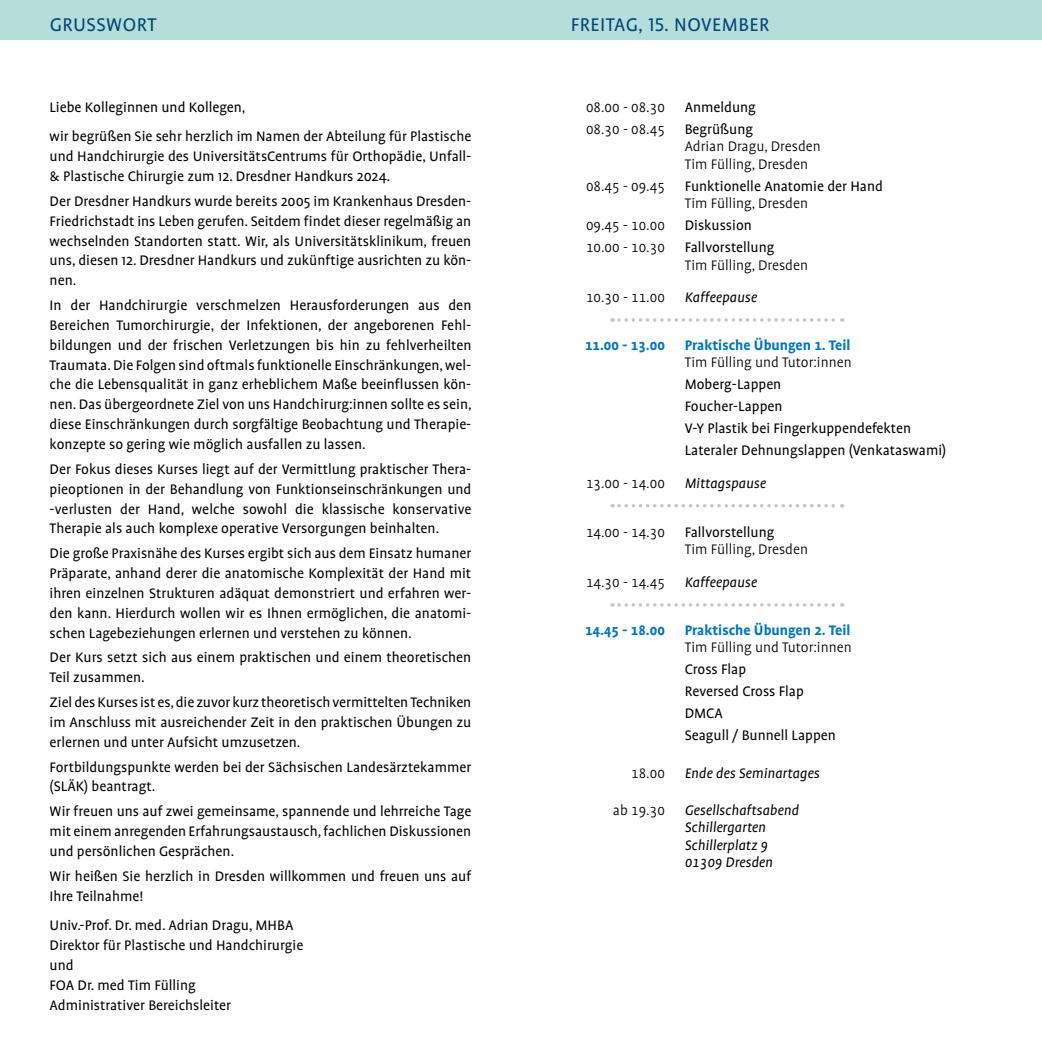
<style>
.page{position:relative;width:1042px;height:1042px;background:#fff}
.page>*{position:absolute;margin:0;border:0;box-sizing:border-box;transform-origin:0 0}
.Head_blauer_Kasten{font:21px "Profile Pro";letter-spacing:.025em;color:#004676}
.Vorwort_Body_9pt_4mm{font:15.75px/19.8px "Profile Pro";color:#000;text-align:justify}
.Programm_2014{font:15.75px "Profile Pro";color:#000}
.Programm_Referent{font:300 15.75px "Profile Pro";color:#000}
.Pause_Abstand{font:italic 15.75px/17.5px "Profile Pro";color:#000}
.Programm_Überschrift{font:700 15.75px "Profile Pro";color:#0074be}
.Programm_2014-2{font:300 15.75px "Profile Pro";color:#000}
.Pause_Linie{font:italic 15.75px "Profile Pro";color:#000}
.Pause_Linie-2{font:300 15.75px "Profile Pro";color:#000}
.Pause_Abstand-2{font:300 15.75px "Profile Pro";color:#000}
</style>
<div class="page">
<div style="left:0;top:0;width:1042px;height:40px;background:#b5ddda"></div>
<svg style="left:619px;top:318px;width:224px;height:4px"></svg>
<svg style="left:619px;top:504px;width:224px;height:3px"></svg>
<svg style="left:619px;top:603px;width:224px;height:4px"></svg>
<p class="Head_blauer_Kasten" style="left:50px;top:13px;width:108px">GRUSSWORT</p>
<p class="Vorwort_Body_9pt_4mm" style="left:50px;top:97px;width:197px">Liebe Kolleginnen und Kollegen,</p>
<p class="Vorwort_Body_9pt_4mm" style="left:50px;top:127px;width:423px">wir begrüßen Sie sehr herzlich im Namen der Abteilung für Plastische und Handchirurgie des UniversitätsCentrums für Orthopädie, Unfall-&amp; Plastische Chirurgie zum 12. Dresdner Handkurs 2024.</p>
<p class="Vorwort_Body_9pt_4mm" style="left:50px;top:192px;width:423px">Der Dresdner Handkurs wurde bereits 2005 im Krankenhaus Dresden-Friedrichstadt ins Leben gerufen. Seitdem findet dieser regelmäßig an wechselnden Standorten statt. Wir, als Universitätsklinikum, freuen uns, diesen 12. Dresdner Handkurs und zukünftige ausrichten zu kön&shy;nen.</p>
<p class="Vorwort_Body_9pt_4mm" style="left:50px;top:296px;width:424px">In der Handchirurgie verschmelzen Herausforderungen aus den Bereichen Tumorchirurgie, der Infektionen, der angeborenen Fehl&shy;bildungen und der frischen Verletzungen bis hin zu fehlverheilten Traumata. Die Folgen sind oftmals funktionelle Einschränkungen, wel&shy;che die Lebensqualität in ganz erheblichem Maße beeinflussen kön&shy;nen. Das übergeordnete Ziel von uns Handchirurg:innen sollte es sein, diese Einschränkungen durch sorgfältige Beobachtung und Therapie&shy;konzepte so gering wie möglich ausfallen zu lassen.</p>
<p class="Vorwort_Body_9pt_4mm" style="left:50px;top:460px;width:423px">Der Fokus dieses Kurses liegt auf der Vermittlung praktischer Thera&shy;pieoptionen in der Behandlung von Funktionseinschränkungen und -verlusten der Hand, welche sowohl die klassische konservative Therapie als auch komplexe operative Versorgungen beinhalten.</p>
<p class="Vorwort_Body_9pt_4mm" style="left:50px;top:544px;width:423px">Die große Praxisnähe des Kurses ergibt sich aus dem Einsatz humaner Präparate, anhand derer die anatomische Komplexität der Hand mit ihren einzelnen Strukturen adäquat demonstriert und erfahren wer&shy;den kann. Hierdurch wollen wir es Ihnen ermöglichen, die anatomi&shy;schen Lagebeziehungen erlernen und verstehen zu können.</p>
<p class="Vorwort_Body_9pt_4mm" style="left:50px;top:648px;width:423px">Der Kurs setzt sich aus einem praktischen und einem theoretischen<br>Teil zusammen.</p>
<p class="Vorwort_Body_9pt_4mm" style="left:50px;top:693px;width:423px">Ziel des Kurses ist es, die zuvor kurz theoretisch vermittelten Techniken im Anschluss mit ausreichender Zeit in den praktischen Übungen zu erlernen und unter Aufsicht umzusetzen.</p>
<p class="Vorwort_Body_9pt_4mm" style="left:50px;top:757px;width:423px">Fortbildungspunkte werden bei der Sächsischen Landesärztekammer (SLÄK) beantragt.</p>
<p class="Vorwort_Body_9pt_4mm" style="left:50px;top:802px;width:423px">Wir freuen uns auf zwei gemeinsame, spannende und lehrreiche Tage mit einem anregenden Erfahrungsaustausch, fachlichen Diskussionen und persönlichen Gesprächen.</p>
<p class="Vorwort_Body_9pt_4mm" style="left:50px;top:866px;width:423px">Wir heißen Sie herzlich in Dresden willkommen und freuen uns auf<br>Ihre Teilnahme!</p>
<p class="Vorwort_Body_9pt_4mm" style="left:50px;top:916px;width:255px;text-align:left">Univ.-Prof. Dr. med. Adrian Dragu, MHBA<br>Direktor für Plastische und Handchirurgie und<br>FOA Dr. med Tim Fülling<br>Administrativer Bereichsleiter</p>
<p class="Head_blauer_Kasten" style="left:571px;top:13px;width:200px">FREITAG, 15. NOVEMBER</p>
<p class="Programm_2014-2" style="left:586px;top:98px;width:80px">08.00 - 08.30</p>
<p class="Programm_2014" style="left:685px;top:98px;width:73px">Anmeldung</p>
<p class="Programm_2014-2" style="left:586px;top:120px;width:80px">08.30 - 08.45</p>
<p class="Programm_2014" style="left:685px;top:120px;width:70px">Begrüßung</p>
<p class="Programm_Referent" style="left:685px;top:138px;width:137px">Adrian Dragu, Dresden</p>
<p class="Programm_Referent" style="left:685px;top:155px;width:125px">Tim Fülling, Dresden</p>
<p class="Programm_2014-2" style="left:586px;top:177px;width:80px">08.45 - 09.45</p>
<p class="Programm_2014" style="left:685px;top:177px;width:200px">Funktionelle Anatomie der Hand</p>
<p class="Programm_Referent" style="left:685px;top:195px;width:125px">Tim Fülling, Dresden</p>
<p class="Programm_2014-2" style="left:586px;top:217px;width:80px">09.45 - 10.00</p>
<p class="Programm_2014" style="left:685px;top:216px;width:69px">Diskussion</p>
<p class="Programm_2014-2" style="left:586px;top:239px;width:80px">10.00 - 10.30</p>
<p class="Programm_2014" style="left:685px;top:238px;width:91px">Fallvorstellung</p>
<p class="Programm_Referent" style="left:685px;top:256px;width:125px">Tim Fülling, Dresden</p>
<p class="Pause_Linie-2" style="left:586px;top:288px;width:80px">10.30 - 11.00</p>
<p class="Pause_Linie" style="left:685px;top:288px;width:74px">Kaffeepause</p>
<p class="Programm_Überschrift" style="left:585px;top:336px;width:81px">11.00 - 13.00</p>
<p class="Programm_Überschrift" style="left:685px;top:336px;width:167px">Praktische Übungen 1. Teil</p>
<p class="Programm_Referent" style="left:685px;top:354px;width:168px">Tim Fülling und Tutor:innen</p>
<p class="Programm_2014" style="left:685px;top:376px;width:98px">Moberg-Lappen</p>
<p class="Programm_2014" style="left:685px;top:398px;width:99px">Foucher-Lappen</p>
<p class="Programm_2014" style="left:685px;top:420px;width:228px">V-Y Plastik bei Fingerkuppendefekten</p>
<p class="Programm_2014" style="left:685px;top:442px;width:263px">Lateraler Dehnungslappen (Venkataswami)</p>
<p class="Pause_Linie-2" style="left:586px;top:474px;width:80px">13.00 - 14.00</p>
<p class="Pause_Linie" style="left:685px;top:474px;width:83px">Mittagspause</p>
<p class="Programm_2014-2" style="left:586px;top:523px;width:80px">14.00 - 14.30</p>
<p class="Programm_2014" style="left:685px;top:523px;width:91px">Fallvorstellung</p>
<p class="Programm_Referent" style="left:685px;top:541px;width:125px">Tim Fülling, Dresden</p>
<p class="Pause_Linie-2" style="left:586px;top:573px;width:80px">14.30 - 14.45</p>
<p class="Pause_Linie" style="left:685px;top:573px;width:74px">Kaffeepause</p>
<p class="Programm_Überschrift" style="left:585px;top:620px;width:81px">14.45 - 18.00</p>
<p class="Programm_Überschrift" style="left:685px;top:620px;width:167px">Praktische Übungen 2. Teil</p>
<p class="Programm_Referent" style="left:685px;top:639px;width:168px">Tim Fülling und Tutor:innen</p>
<p class="Programm_2014" style="left:685px;top:661px;width:63px">Cross Flap</p>
<p class="Programm_2014" style="left:685px;top:683px;width:121px">Reversed Cross Flap</p>
<p class="Programm_2014" style="left:685px;top:705px;width:40px">DMCA</p>
<p class="Programm_2014" style="left:685px;top:726px;width:153px">Seagull / Bunnell Lappen</p>
<p class="Pause_Abstand-2" style="left:631px;top:764px;width:35px">18.00</p>
<p class="Pause_Abstand" style="left:685px;top:764px;width:136px">Ende des Seminartages</p>
<p class="Pause_Abstand-2" style="left:613px;top:801px;width:53px">ab 19.30</p>
<p class="Pause_Abstand" style="left:685px;top:802px;width:116px">Gesellschaftsabend<br>Schillergarten<br>Schillerplatz 9<br>01309 Dresden</p>
</div>
